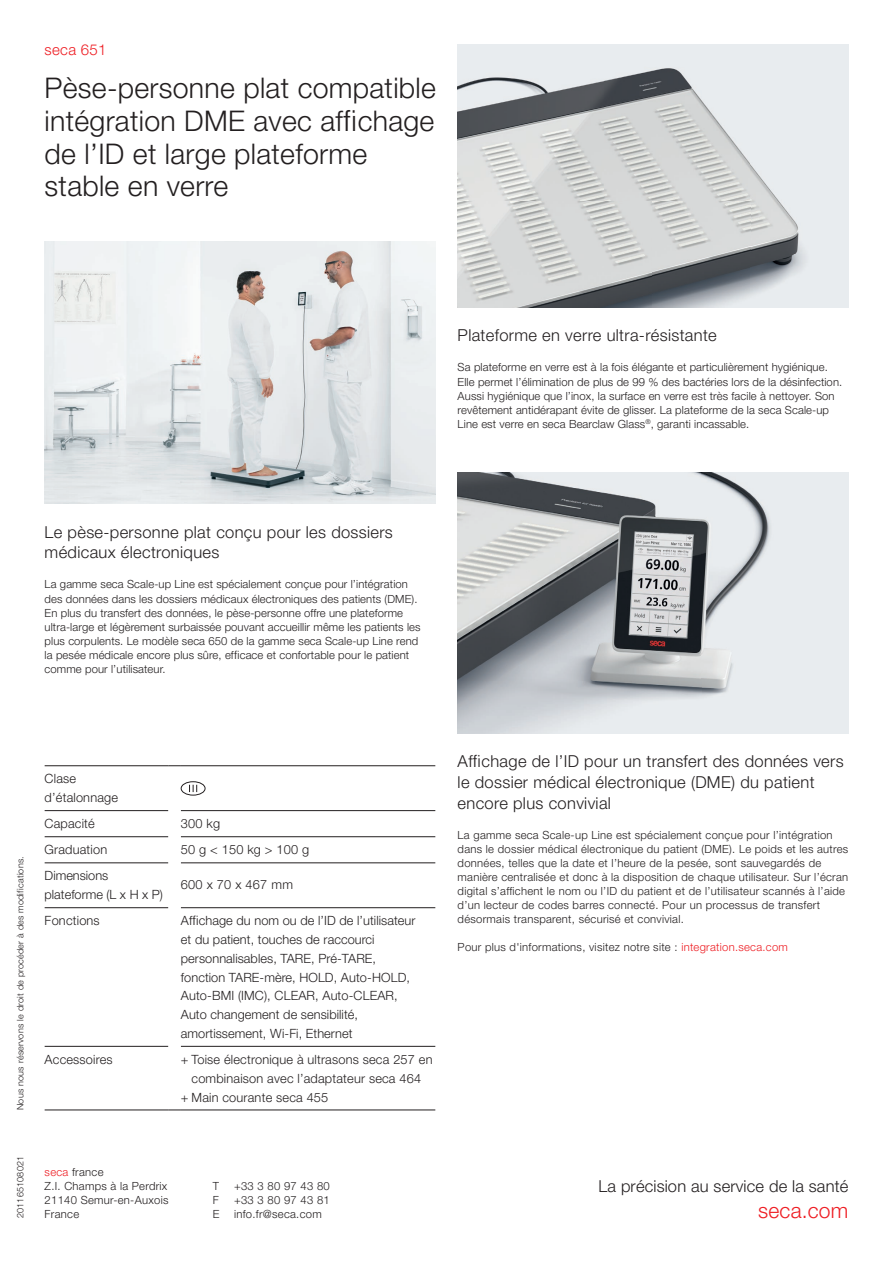
<style>
.page{position:relative;width:893px;height:1263px;background:#fff}
.page>*{position:absolute;margin:0;border:0;box-sizing:border-box;transform-origin:0 0}
.t1{font:300 28.5px/32.7px "secaglobal";letter-spacing:.01em;color:#231f20}
.t2{font:300 21px "secaglobal";letter-spacing:.01em;color:#ee1d23}
.t3{font:300 16.5px/20.7px "secaglobal";letter-spacing:.02em;color:#231f20}
.t4{font:300 15px "secaglobal";letter-spacing:.02em;color:#ee1d23}
.t5{font:300 12.75px/18.8px "secaglobal";letter-spacing:.01em;color:#231f20}
.t6{font:300 11.25px/14.1px "secaglobal";letter-spacing:.01em;color:#231f20}
.t7{font:300 9px "secaglobal";letter-spacing:.025em;color:#231f20}
.s1{color:#ee1d23}
</style>
<div class="page">
<hr style="left:45px;top:765px;width:123px;height:1px;background:#231f20">
<svg style="left:168px;top:765px;width:13px;height:1px"></svg>
<hr style="left:181px;top:765px;width:254px;height:1px;background:#231f20">
<hr style="left:45px;top:810px;width:123px;height:1px;background:#231f20">
<hr style="left:181px;top:810px;width:254px;height:1px;background:#231f20">
<hr style="left:45px;top:836px;width:123px;height:1px;background:#231f20">
<hr style="left:181px;top:836px;width:254px;height:1px;background:#231f20">
<hr style="left:45px;top:862px;width:123px;height:1px;background:#231f20">
<hr style="left:181px;top:862px;width:254px;height:1px;background:#231f20">
<hr style="left:45px;top:907px;width:123px;height:1px;background:#231f20">
<hr style="left:181px;top:907px;width:254px;height:1px;background:#231f20">
<hr style="left:45px;top:1046px;width:123px;height:1px;background:#231f20">
<hr style="left:181px;top:1046px;width:254px;height:1px;background:#231f20">
<hr style="left:45px;top:1110px;width:123px;height:1px;background:#231f20">
<svg style="left:168px;top:1110px;width:13px;height:1px"></svg>
<hr style="left:181px;top:1110px;width:254px;height:1px;background:#231f20">
<div style="left:181px;top:781px;width:24px;height:14px;border:1px solid #231f20;border-radius:50%"></div>
<svg style="left:189px;top:785px;width:8px;height:7px"></svg>
<img style="left:45px;top:241px;width:390px;height:262px">
<img style="left:458px;top:472px;width:390px;height:261px">
<img style="left:458px;top:45px;width:390px;height:262px">
<h3 class="t4" style="left:45px;top:41px;width:63px">seca 651</h3>
<h1 class="t1" style="left:45px;top:72px;width:393px">Pèse-personne plat compatible intégration DME avec affichage de l’ID et large plateforme stable en verre</h1>
<h3 class="t3" style="left:458px;top:325px;width:261px">Plateforme en verre ultra-résistante</h3>
<p class="t6" style="left:458px;top:361px;width:386px">Sa plateforme en verre est à la fois élégante et particulièrement hygiénique.<br>Elle permet l’élimination de plus de 99 % des bactéries lors de la désinfection.<br>Aussi hygiénique que l’inox, la surface en verre est très facile à nettoyer. Son revêtement antidérapant évite de glisser. La plateforme de la seca Scale-up Line est verre en seca Bearclaw Glass<sup>®</sup>, garanti incassable.</p>
<h3 class="t3" style="left:45px;top:521px;width:350px">Le pèse-personne plat conçu pour les dossiers médicaux électroniques</h3>
<p class="t6" style="left:45px;top:577px;width:377px">La gamme seca Scale-up Line est spécialement conçue pour l’intégration des données dans les dossiers médicaux électroniques des patients (DME).<br>En plus du transfert des données, le pèse-personne offre une plateforme ultra-large et légèrement surbaissée pouvant accueillir même les patients les plus corpulents. Le modèle seca 650 de la gamme seca Scale-up Line rend la pesée médicale encore plus sûre, efficace et confortable pour le patient comme pour l’utilisateur.</p>
<p class="t7" style="left:15px;top:1110px;width:255px;rotate:-90deg">Nous nous réservons le droit de procéder à des modifications.</p>
<p class="t7" style="left:15px;top:1218px;width:64px;rotate:-90deg">201165108021</p>
<p class="t5" style="left:45px;top:769px;width:75px">Clase d’étalonnage</p>
<p class="t5" style="left:45px;top:814px;width:52px">Capacité</p>
<p class="t5" style="left:181px;top:814px;width:41px">300 kg</p>
<p class="t5" style="left:45px;top:840px;width:64px">Graduation</p>
<p class="t5" style="left:181px;top:840px;width:130px">50 g &lt; 150 kg &gt; 100 g</p>
<p class="t5" style="left:45px;top:867px;width:120px">Dimensions plateforme (L x H x P)</p>
<p class="t5" style="left:181px;top:875px;width:114px">600 x 70 x 467 mm</p>
<p class="t5" style="left:45px;top:911px;width:57px">Fonctions</p>
<p class="t5" style="left:181px;top:911px;width:236px">Affichage du nom ou de l’ID de l’utilisateur et du patient, touches de raccourci personnalisables, TARE, Pré-TARE, fonction TARE-mère, HOLD, Auto-HOLD, Auto-BMI (IMC), CLEAR, Auto-CLEAR, Auto changement de sensibilité, amortissement, Wi-Fi, Ethernet</p>
<p class="t5" style="left:45px;top:1050px;width:70px">Accessoires</p>
<p class="t5" style="left:181px;top:1050px;width:253px">+ Toise électronique à ultrasons seca 257 en</p>
<p class="t5" style="left:192px;top:1069px;width:231px">combinaison avec l’adaptateur seca 464</p>
<p class="t5" style="left:181px;top:1088px;width:149px">+ Main courante seca 455</p>
<p class="t6" style="left:45px;top:1165px;width:125px"><span class="s1">seca</span> france<br>Z.I. Champs à la Perdrix<br>21140 Semur-en-Auxois</p>
<p class="t6" style="left:45px;top:1207px;width:36px">France</p>
<p class="t6" style="left:213px;top:1179px;width:8px">T</p>
<p class="t6" style="left:234px;top:1179px;width:97px">+33 3 80 97 43 80</p>
<p class="t6" style="left:213px;top:1193px;width:8px">F</p>
<p class="t6" style="left:234px;top:1193px;width:97px">+33 3 80 97 43 81</p>
<p class="t6" style="left:213px;top:1207px;width:8px">E</p>
<p class="t6" style="left:234px;top:1207px;width:89px">info.fr@seca.com</p>
<h3 class="t3" style="left:458px;top:751px;width:387px">Affichage de l’ID pour un transfert des données vers le dossier médical électronique (DME) du patient encore plus convivial</h3>
<p class="t6" style="left:458px;top:828px;width:392px">La gamme seca Scale-up Line est spécialement conçue pour l’intégration dans le dossier médical électronique du patient (DME). Le poids et les autres données, telles que la date et l’heure de la pesée, sont sauvegardés de manière centralisée et donc à la disposition de chaque utilisateur. Sur l’écran digital s’affichent le nom ou l’ID du patient et de l’utilisateur scannés à l’aide d’un lecteur de codes barres connecté. Pour un processus de transfert désormais transparent, sécurisé et convivial.</p>
<p class="t6" style="left:458px;top:940px;width:332px">Pour plus d'informations, visitez notre site : <span class="s1">integration.seca.com</span></p>
<h3 class="t3" style="left:598px;top:1176px;width:251px">La précision au service de la santé</h3>
<h2 class="t2" style="left:758px;top:1199px;width:92px">seca.com</h2>
</div>
